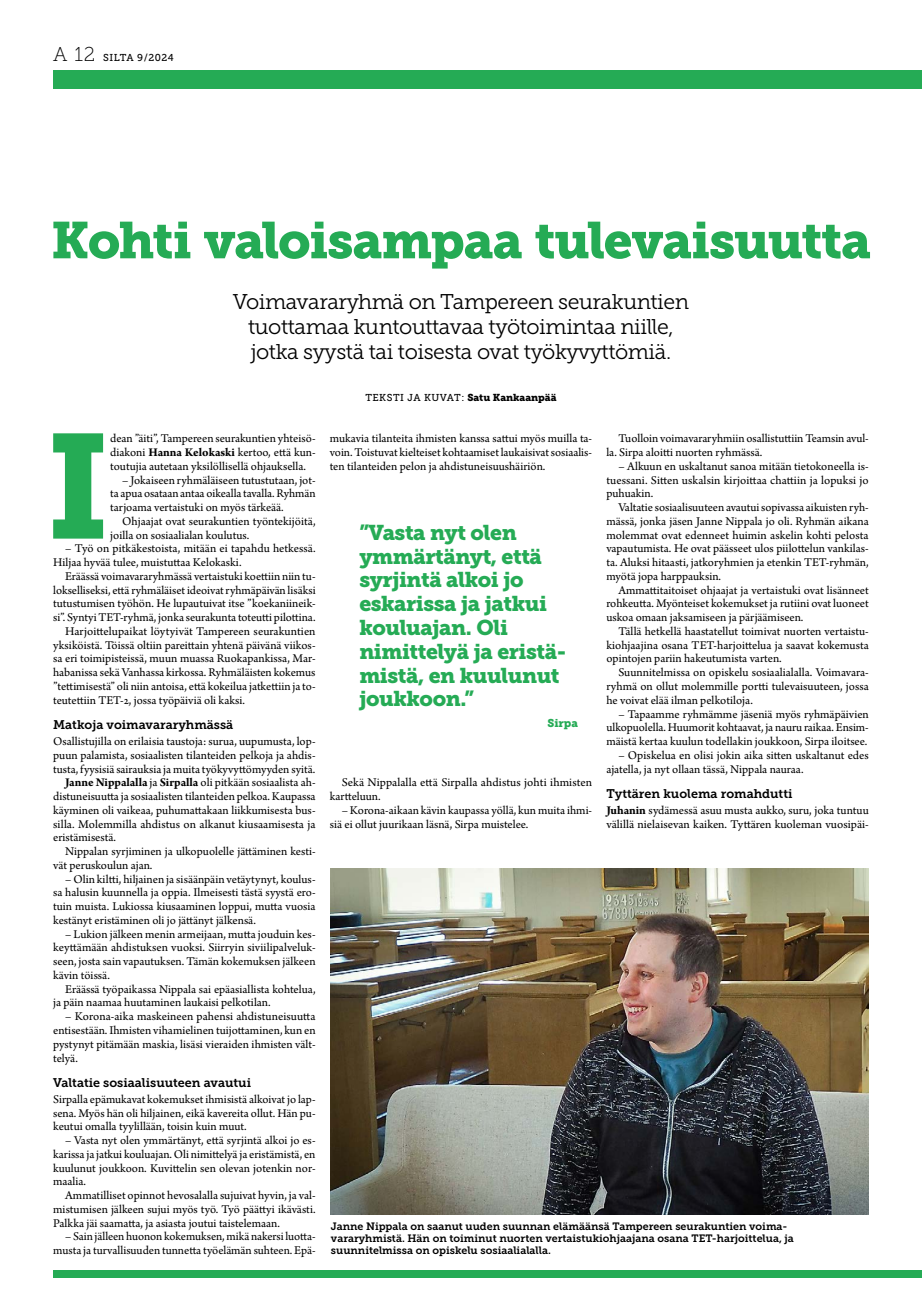
<style>
.page{position:relative;width:922px;height:1312px;background:#fff}
.page>*{position:absolute;margin:0;border:0;box-sizing:border-box;transform-origin:0 0}
.t1{font:147.12px "Museo Slab 900";color:#25ab55}
.t2{font:51.25px "Museo Slab 900";letter-spacing:-.025em;color:#25ab55}
.t3{font:21.25px/23.8px "Museo Slab 900";letter-spacing:-.02em;color:#25ab55}
.t4{font:21.25px/24.9px "Museo Slab 300";letter-spacing:-.02em;color:#000;text-align:center}
.t5{font:12.5px/13.8px "Arno Pro";color:#000;text-align:justify}
.t6{font:12.5px "Museo Slab 700";color:#000}
.t7{font:11.25px "Museo Slab 900";color:#25ab55}
.t8{font:10.62px/11.9px "Museo Slab 700";color:#000}
.t9{font:10px "Museo Slab 500";letter-spacing:.05em;color:#000}
.s1{font-family:"Museo Slab 100";font-size:20px}
.s2{font-family:"Museo Slab 900"}
.s3{font-weight:700}
</style>
<div class="page">
<div style="left:53px;top:1269px;width:868px;height:7px;background:#25ab55"></div>
<div style="left:53px;top:70px;width:868px;height:19px;background:#25ab55"></div>
<img style="left:330px;top:868px;width:538px;height:346px">
<p class="t9" style="left:53px;top:52px;width:122px"><span class="s1">A 12</span> SILTA 9/2024</p>
<h2 class="t2" style="left:51px;top:210px;width:821px">Kohti valoisampaa tulevaisuutta</h2>
<h3 class="t4" style="left:233px;top:289px;width:457px">Voimavararyhmä on Tampereen seurakuntien tuottamaa kuntouttavaa työtoimintaa niille, jotka syystä tai toisesta ovat työkyvyttömiä.</h3>
<p class="t9" style="left:365px;top:392px;width:193px">TEKSTI JA KUVAT: <span class="s2">Satu Kankaanpää</span></p>
<h1 class="t1" style="left:46px;top:401px;width:66px">I</h1>
<p class="t5" style="left:110px;top:432px;width:207px">dean ”äiti”, Tampereen seurakuntien yhteisö&shy;diakoni <span class="s3">Hanna Kelokaski</span> kertoo, että kun&shy;toutujia autetaan yksilöllisellä ohjauksella.</p>
<p class="t5" style="left:110px;top:473px;width:207px;text-indent:12px">– Jokaiseen ryhmäläiseen tutustutaan, jot&shy;ta apua osataan antaa oikealla tavalla. Ryhmän tarjoama vertaistuki on myös tärkeää.</p>
<p class="t5" style="left:110px;top:515px;width:207px;text-indent:12px">Ohjaajat ovat seurakuntien työntekijöitä, joilla on sosiaalialan koulutus.</p>
<p class="t5" style="left:53px;top:542px;width:264px;text-indent:12px">– Työ on pitkäkestoista, mitään ei tapahdu hetkessä.<br>Hiljaa hyvää tulee, muistuttaa Kelokaski.</p>
<p class="t5" style="left:65px;top:570px;width:252px">Eräässä voimavararyhmässä vertaistuki koettiin niin tu-</p>
<p class="t5" style="left:53px;top:583px;width:264px">lokselliseksi, että ryhmäläiset ideoivat ryhmäpäivän lisäksi</p>
<p class="t5" style="left:53px;top:597px;width:264px">tutustumisen työhön. He lupautuivat itse ”koekaniineik-</p>
<p class="t5" style="left:53px;top:611px;width:264px">si”. Syntyi TET-ryhmä, jonka seurakunta toteutti pilottina.</p>
<p class="t5" style="left:65px;top:625px;width:252px">Harjoittelupaikat löytyivät Tampereen seurakuntien</p>
<p class="t5" style="left:53px;top:638px;width:264px">yksiköistä. Töissä oltiin pareittain yhtenä päivänä viikos-</p>
<p class="t5" style="left:53px;top:652px;width:264px">sa eri toimipisteissä, muun muassa Ruokapankissa, Mar-</p>
<p class="t5" style="left:53px;top:666px;width:264px">habanissa sekä Vanhassa kirkossa. Ryhmäläisten kokemus</p>
<p class="t5" style="left:53px;top:680px;width:264px">”tettimisestä” oli niin antoisa, että kokeilua jatkettiin ja to-</p>
<p class="t5" style="left:53px;top:693px;width:193px">teutettiin TET-2, jossa työpäiviä oli kaksi.</p>
<p class="t6" style="left:53px;top:717px;width:181px">Matkoja voimavararyhmässä</p>
<p class="t5" style="left:53px;top:735px;width:264px">Osallistujilla on erilaisia taustoja: surua, uupumusta, lop-</p>
<p class="t5" style="left:53px;top:748px;width:264px">puun palamista, sosiaalisten tilanteiden pelkoja ja ahdis-</p>
<p class="t5" style="left:53px;top:762px;width:264px">tusta, fyysisiä sairauksia ja muita työkyvyttömyyden syitä.</p>
<p class="t5" style="left:65px;top:776px;width:252px"><span class="s3">Janne Nippalalla</span> ja <span class="s3">Sirpalla</span> oli pitkään sosiaalista ah-</p>
<p class="t5" style="left:53px;top:790px;width:264px">distuneisuutta ja sosiaalisten tilanteiden pelkoa. Kaupassa</p>
<p class="t5" style="left:53px;top:803px;width:264px">käyminen oli vaikeaa, puhumattakaan liikkumisesta bus-</p>
<p class="t5" style="left:53px;top:817px;width:264px">silla. Molemmilla ahdistus on alkanut kiusaamisesta ja</p>
<p class="t5" style="left:53px;top:831px;width:64px">eristämisestä.</p>
<p class="t5" style="left:65px;top:845px;width:252px">Nippalan syrjiminen ja ulkopuolelle jättäminen kesti-</p>
<p class="t5" style="left:53px;top:858px;width:101px">vät peruskoulun ajan.</p>
<p class="t5" style="left:53px;top:872px;width:264px;text-indent:12px">– Olin kiltti, hiljainen ja sisäänpäin vetäytynyt, koulus&shy;sa halusin kuunnella ja oppia. Ilmeisesti tästä syystä ero&shy;tuin muista. Lukiossa kiusaaminen loppui, mutta vuosia kestänyt eristäminen oli jo jättänyt jälkensä.</p>
<p class="t5" style="left:53px;top:927px;width:264px;text-indent:12px">– Lukion jälkeen menin armeijaan, mutta jouduin kes&shy;keyttämään ahdistuksen vuoksi. Siirryin siviilipalveluk&shy;seen, josta sain vapautuksen. Tämän kokemuksen jälkeen kävin töissä.</p>
<p class="t5" style="left:53px;top:982px;width:264px;text-indent:12px">Eräässä työpaikassa Nippala sai epäasiallista kohtelua, ja päin naamaa huutaminen laukaisi pelkotilan.</p>
<p class="t5" style="left:53px;top:1010px;width:264px;text-indent:12px">– Korona-aika maskeineen pahensi ahdistuneisuutta entisestään. Ihmisten vihamielinen tuijottaminen, kun en pystynyt pitämään maskia, lisäsi vieraiden ihmisten vält&shy;telyä.</p>
<p class="t6" style="left:53px;top:1075px;width:199px">Valtatie sosiaalisuuteen avautui</p>
<p class="t5" style="left:53px;top:1092px;width:264px">Sirpalla epämukavat kokemukset ihmisistä alkoivat jo lap&shy;sena. Myös hän oli hiljainen, eikä kavereita ollut. Hän pu&shy;keutui omalla tyylillään, toisin kuin muut.</p>
<p class="t5" style="left:53px;top:1133px;width:264px;text-indent:12px">– Vasta nyt olen ymmärtänyt, että syrjintä alkoi jo es&shy;karissa ja jatkui kouluajan. Oli nimittelyä ja eristämistä, en kuulunut joukkoon. Kuvittelin sen olevan jotenkin nor&shy;maalia.</p>
<p class="t5" style="left:53px;top:1188px;width:264px;text-indent:12px">Ammatilliset opinnot hevosalalla sujuivat hyvin, ja val&shy;mistumisen jälkeen sujui myös työ. Työ päättyi ikävästi.<br>Palkka jäi saamatta, ja asiasta joutui taistelemaan.</p>
<p class="t5" style="left:53px;top:1230px;width:264px;text-align:right">– Sain jälleen huonon kokemuksen, mikä nakersi luotta&shy;musta ja turvallisuuden tunnetta työelämän suhteen. Epä-</p>
<p class="t5" style="left:330px;top:432px;width:264px">mukavia tilanteita ihmisten kanssa sattui myös muilla ta&shy;voin. Toistuvat kielteiset kohtaamiset laukaisivat sosiaalis&shy;ten tilanteiden pelon ja ahdistuneisuushäiriön.</p>
<h3 class="t3" style="left:359px;top:520px;width:208px">”Vasta nyt olen ymmärtänyt, että syrjintä alkoi jo eskarissa ja jatkui kouluajan. Oli nimittelyä ja eristä&shy;mistä, en kuulunut joukkoon.”</h3>
<p class="t7" style="left:547px;top:716px;width:32px">Sirpa</p>
<p class="t5" style="left:330px;top:776px;width:264px;text-indent:12px">Sekä Nippalalla että Sirpalla ahdistus johti ihmisten kartteluun.</p>
<p class="t5" style="left:330px;top:803px;width:264px;text-indent:12px">– Korona-aikaan kävin kaupassa yöllä, kun muita ihmi&shy;siä ei ollut juurikaan läsnä, Sirpa muistelee.</p>
<p class="t5" style="left:606px;top:432px;width:264px;text-indent:12px">Tuolloin voimavararyhmiin osallistuttiin Teamsin avul&shy;la. Sirpa aloitti nuorten ryhmässä.</p>
<p class="t5" style="left:606px;top:460px;width:264px;text-indent:12px">– Alkuun en uskaltanut sanoa mitään tietokoneella is&shy;tuessani. Sitten uskalsin kirjoittaa chattiin ja lopuksi jo puhuakin.</p>
<p class="t5" style="left:606px;top:501px;width:264px;text-indent:12px">Valtatie sosiaalisuuteen avautui sopivassa aikuisten ryh&shy;mässä, jonka jäsen Janne Nippala jo oli. Ryhmän aikana molemmat ovat edenneet huimin askelin kohti pelosta vapautumista. He ovat päässeet ulos piilottelun vankilas&shy;ta. Aluksi hitaasti, jatkoryhmien ja etenkin TET-ryhmän, myötä jopa harppauksin.</p>
<p class="t5" style="left:606px;top:583px;width:264px;text-indent:12px">Ammattitaitoiset ohjaajat ja vertaistuki ovat lisänneet rohkeutta. Myönteiset kokemukset ja rutiini ovat luoneet uskoa omaan jaksamiseen ja pärjäämiseen.</p>
<p class="t5" style="left:606px;top:625px;width:264px;text-indent:12px">Tällä hetkellä haastatellut toimivat nuorten vertaistu&shy;kiohjaajina osana TET-harjoittelua ja saavat kokemusta opintojen pariin hakeutumista varten.</p>
<p class="t5" style="left:606px;top:666px;width:264px;text-indent:12px">Suunnitelmissa on opiskelu sosiaalialalla. Voimavara&shy;ryhmä on ollut molemmille portti tulevaisuuteen, jossa he voivat elää ilman pelkotiloja.</p>
<p class="t5" style="left:606px;top:707px;width:264px;text-indent:12px">– Tapaamme ryhmämme jäseniä myös ryhmäpäivien ulkopuolella. Huumorit kohtaavat, ja nauru raikaa. Ensim&shy;mäistä kertaa kuulun todellakin joukkoon, Sirpa iloitsee.</p>
<p class="t5" style="left:606px;top:748px;width:264px;text-indent:12px">– Opiskelua en olisi jokin aika sitten uskaltanut edes ajatella, ja nyt ollaan tässä, Nippala nauraa.</p>
<p class="t6" style="left:606px;top:786px;width:188px">Tyttären kuolema romahdutti</p>
<p class="t5" style="left:606px;top:803px;width:264px"><span class="s3">Juhanin</span> sydämessä asuu musta aukko, suru, joka tuntuu välillä nielaisevan kaiken. Tyttären kuoleman vuosipäi-</p>
<p class="t8" style="left:331px;top:1220px;width:464px">Janne Nippala on saanut uuden suunnan elämäänsä Tampereen seurakuntien voima&shy;vararyhmistä. Hän on toiminut nuorten vertaistukiohjaajana osana TET-harjoittelua, ja suunnitelmissa on opiskelu sosiaalialalla.</p>
</div>
